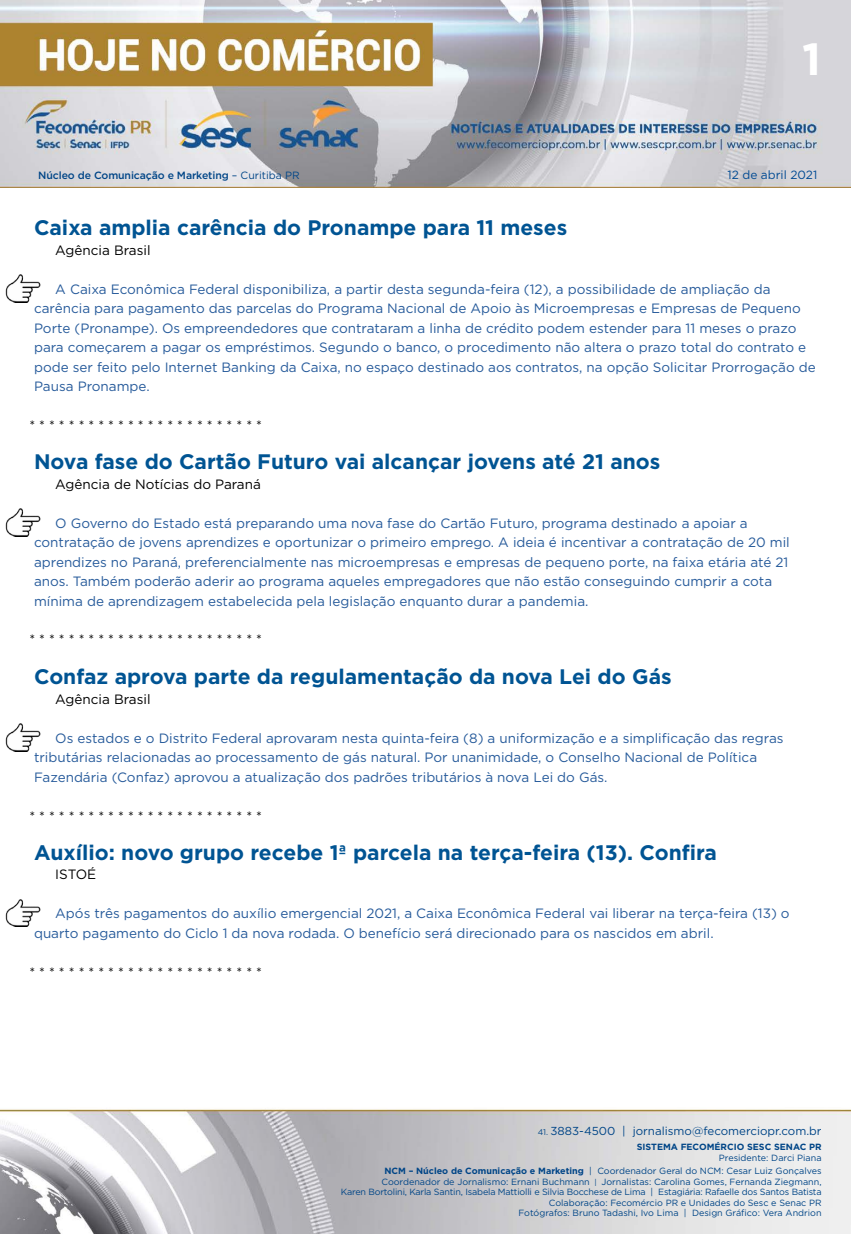
<style>
.page{position:relative;width:851px;height:1234px;background:#fff}
.page>*{position:absolute;margin:0;border:0;box-sizing:border-box;transform-origin:0 0}
.t1{font:700 45px "Gotham";color:#fff}
.t2{font:700 21px "Gotham";color:#005493}
.t3{font:13.5px/19.5px "Gotham";color:#275b9b}
.t4{font:13.5px "Gotham";color:#000}
.t5{font:11.85px "Gotham";color:#004a93}
.t6{font:11.55px "Gotham";color:#004587}
.t7{font:500 10.5px "Gotham";letter-spacing:-.01em;color:#004587}
.t8{font:9px/10.5px "Gotham";color:#004587;text-align:right}
.t9{font:700 9px "Gotham";color:#004587}
.s1{font-weight:400}
.s2{font-size:8.25px}
.s3{font-weight:700}
.s4{font-size:7.65px}
</style>
<div class="page">
<img style="left:0;top:0;width:850px;height:188px">
<img style="left:0;top:1109px;width:850px;height:124px">
<img style="left:5px;top:274px;width:35px;height:28px">
<img style="left:5px;top:508px;width:35px;height:28px">
<img style="left:5px;top:899px;width:35px;height:27px">
<img style="left:5px;top:723px;width:35px;height:28px">
<h1 class="t1" style="left:802px;top:29px;width:20px">1</h1>
<p class="t7" style="left:38px;top:168px;width:263px">Núcleo de Comunicação e Marketing <span class="s1">– Curitiba PR</span></p>
<p class="t5" style="left:727px;top:167px;width:91px">12 de abril 2021</p>
<h2 class="t2" style="left:34px;top:214px;width:534px">Caixa amplia carência do Pronampe para 11 meses</h2>
<p class="t4" style="left:55px;top:241px;width:97px">Agência Brasil</p>
<p class="t3" style="left:34px;top:279px;width:783px;text-indent:21px">A Caixa Econômica Federal disponibiliza, a partir desta segunda-feira (12), a possibilidade de ampliação da carência para pagamento das parcelas do Programa Nacional de Apoio às Microempresas e Empresas de Pequeno Porte (Pronampe). Os empreendedores que contrataram a linha de crédito podem estender para 11 meses o prazo para começarem a pagar os empréstimos. Segundo o banco, o procedimento não altera o prazo total do contrato e pode ser feito pelo Internet Banking da Caixa, no espaço destinado aos contratos, na opção Solicitar Prorrogação de Pausa Pronampe.</p>
<p class="t4" style="left:29px;top:416px;width:234px">* * * * * * * * * * * * * * * * * * * * * * * *</p>
<h2 class="t2" style="left:34px;top:448px;width:627px">Nova fase do Cartão Futuro vai alcançar jovens até 21 anos</h2>
<p class="t4" style="left:55px;top:475px;width:207px">Agência de Notícias do Paraná</p>
<p class="t3" style="left:34px;top:513px;width:757px;text-indent:21px">O Governo do Estado está preparando uma nova fase do Cartão Futuro, programa destinado a apoiar a contratação de jovens aprendizes e oportunizar o primeiro emprego. A ideia é incentivar a contratação de 20 mil aprendizes no Paraná, preferencialmente nas microempresas e empresas de pequeno porte, na faixa etária até 21 anos. Também poderão aderir ao programa aqueles empregadores que não estão conseguindo cumprir a cota mínima de aprendizagem estabelecida pela legislação enquanto durar a pandemia.</p>
<p class="t4" style="left:29px;top:630px;width:234px">* * * * * * * * * * * * * * * * * * * * * * * *</p>
<h2 class="t2" style="left:34px;top:662px;width:639px">Confaz aprova parte da regulamentação da nova Lei do Gás</h2>
<p class="t4" style="left:55px;top:690px;width:97px">Agência Brasil</p>
<p class="t3" style="left:34px;top:727px;width:751px;text-indent:21px">Os estados e o Distrito Federal aprovaram nesta quinta-feira (8) a uniformização e a simplificação das regras tributárias relacionadas ao processamento de gás natural. Por unanimidade, o Conselho Nacional de Política<br>Fazendária (Confaz) aprovou a atualização dos padrões tributários à nova Lei do Gás.</p>
<p class="t4" style="left:29px;top:807px;width:234px">* * * * * * * * * * * * * * * * * * * * * * * *</p>
<h2 class="t2" style="left:34px;top:838px;width:684px">Auxílio: novo grupo recebe 1ª parcela na terça-feira (13). Confira</h2>
<p class="t4" style="left:55px;top:865px;width:42px">ISTOÉ</p>
<p class="t3" style="left:34px;top:903px;width:757px;text-indent:21px">Após três pagamentos do auxílio emergencial 2021, a Caixa Econômica Federal vai liberar na terça-feira (13) o quarto pagamento do Ciclo 1 da nova rodada. O benefício será direcionado para os nascidos em abril.</p>
<p class="t4" style="left:29px;top:963px;width:234px">* * * * * * * * * * * * * * * * * * * * * * * *</p>
<p class="t6" style="left:537px;top:1123px;width:285px"><span class="s2">41.</span> 3883-4500 | jornalismo@fecomerciopr.com.br</p>
<p class="t9" style="left:636px;top:1140px;width:186px">SISTEMA FECOMÉRCIO SESC SENAC PR</p>
<p class="t8" style="left:384px;top:1150px;width:438px;line-height:13.5px">Presidente: Darci Piana<br><span class="s3">NCM – Núcleo de Comunicação e Marketing</span> | Coordenador Geral do NCM: Cesar Luiz Gonçalves</p>
<p class="t8" style="left:341px;top:1175px;width:482px">Coordenador de Jornalismo: Ernani Buchmann <span class="s4">|</span> Jornalistas: Carolina Gomes, Fernanda Ziegmann,<br>Karen Bortolini, Karla Santin, Isabela Mattiolli e Silvia Bocchese de Lima | Estagiária: Rafaelle dos Santos Batista Colaboração: Fecomércio PR e Unidades do Sesc e Senac PR<br>Fotógrafos: Bruno Tadashi, Ivo Lima | Design Gráfico: Vera Andrion</p>
</div>
